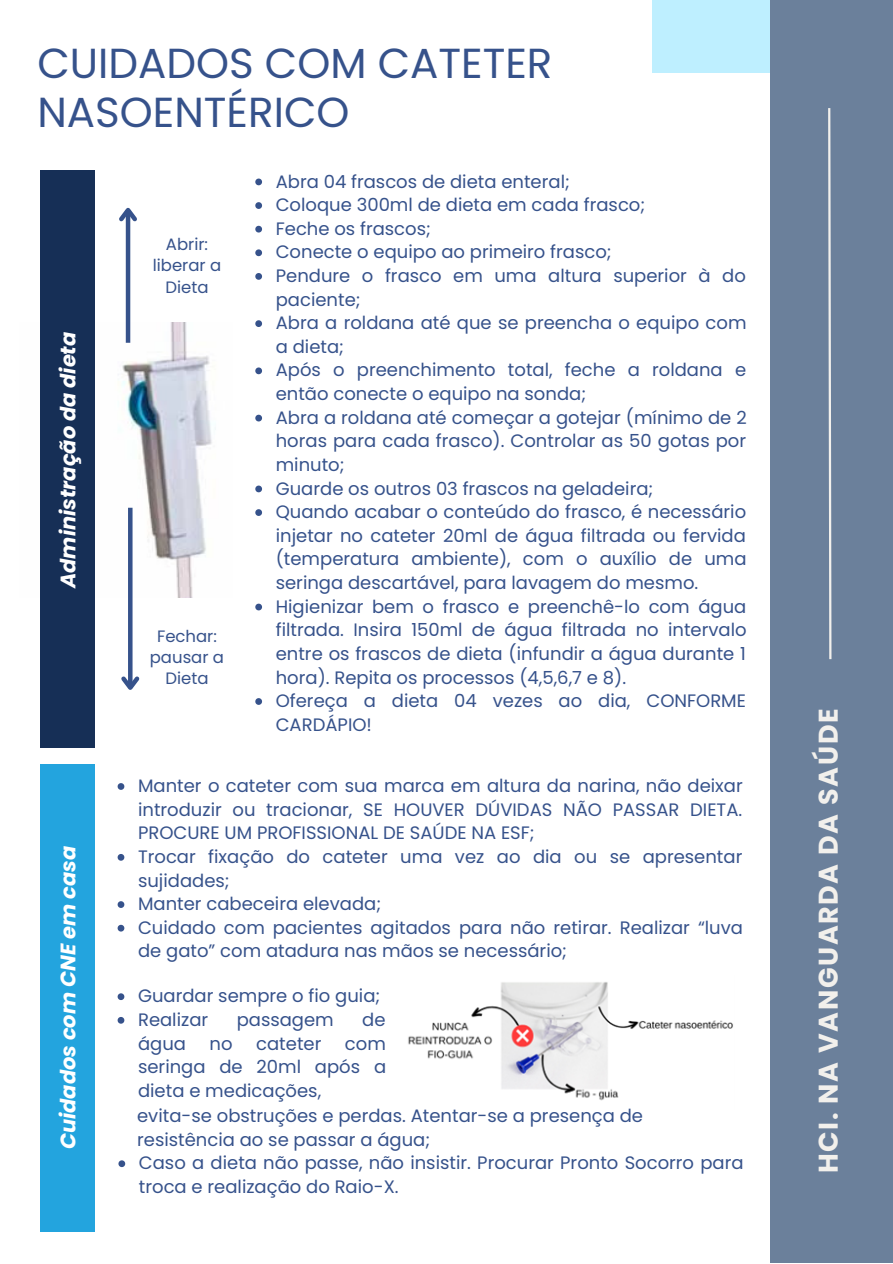
<style>
.page{position:relative;width:893px;height:1264px;background:#fff}
.page>*{position:absolute;margin:0;border:0;box-sizing:border-box;transform-origin:0 0}
.t1{font:42px/49.5px "Poppins";color:#36528b}
.t2{font:700 27px "Poppins";letter-spacing:.06em;color:#f2f0ec}
.t3{font:italic 700 21px "Poppins";color:#fff}
.t4{font:18px/23.5px "Poppins";color:#36528b}
.t5{font:16.5px/21.3px "Poppins";color:#36528b;text-align:center}
</style>
<div class="page">
<div style="left:652px;top:0;width:240px;height:73px;background:#beefff"></div>
<div style="left:770px;top:0;width:122px;height:1262px;background:#6b809b"></div>
<svg style="left:828px;top:108px;width:4px;height:552px"></svg>
<img style="left:94px;top:322px;width:122px;height:275px">
<div style="left:40px;top:171px;width:54px;height:577px;background:#162f56"></div>
<div style="left:40px;top:764px;width:54px;height:466px;background:#23a4de"></div>
<svg style="left:255px;top:178px;width:7px;height:7px"></svg>
<svg style="left:255px;top:202px;width:7px;height:7px"></svg>
<svg style="left:255px;top:226px;width:7px;height:6px"></svg>
<svg style="left:255px;top:249px;width:7px;height:7px"></svg>
<svg style="left:255px;top:273px;width:7px;height:7px"></svg>
<svg style="left:255px;top:320px;width:7px;height:7px"></svg>
<svg style="left:255px;top:367px;width:7px;height:7px"></svg>
<svg style="left:255px;top:415px;width:7px;height:6px"></svg>
<svg style="left:255px;top:485px;width:7px;height:7px"></svg>
<svg style="left:255px;top:509px;width:7px;height:7px"></svg>
<svg style="left:255px;top:603px;width:7px;height:7px"></svg>
<svg style="left:255px;top:698px;width:7px;height:7px"></svg>
<hr style="left:126px;top:210px;width:4px;height:133px;background:#36528b">
<svg style="left:119px;top:207px;width:18px;height:18px"></svg>
<hr style="left:128px;top:508px;width:4px;height:179px;background:#36528b">
<svg style="left:121px;top:672px;width:19px;height:18px"></svg>
<img style="left:408px;top:982px;width:325px;height:119px">
<svg style="left:118px;top:783px;width:6px;height:6px"></svg>
<svg style="left:118px;top:854px;width:6px;height:6px"></svg>
<svg style="left:118px;top:901px;width:6px;height:7px"></svg>
<svg style="left:118px;top:924px;width:6px;height:7px"></svg>
<svg style="left:118px;top:993px;width:6px;height:7px"></svg>
<svg style="left:118px;top:1017px;width:6px;height:6px"></svg>
<svg style="left:118px;top:1160px;width:7px;height:7px"></svg>
<h1 class="t1" style="left:37px;top:39px;width:516px">CUIDADOS COM CATETER<br>NASOENTÉRICO</h1>
<p class="t3" style="left:53px;top:588px;width:258px;rotate:-90deg">Administração da dieta</p>
<p class="t3" style="left:53px;top:1149px;width:304px;rotate:-90deg">Cuidados com CNE em casa</p>
<p class="t5" style="left:153px;top:233px;width:70px">Abrir: liberar a<br>Dieta</p>
<p class="t5" style="left:150px;top:625px;width:76px">Fechar: pausar a<br>Dieta</p>
<p class="t4" style="left:276px;top:169px;width:472px">Abra 04 frascos de dieta enteral;<br>Coloque 300ml de dieta em cada frasco;<br>Feche os frascos;<br>Conecte o equipo ao primeiro frasco;<br>Pendure o frasco em uma altura superior à do paciente;<br>Abra a roldana até que se preencha o equipo com a dieta;<br>Após o preenchimento total, feche a roldana e então conecte o equipo na sonda;<br>Abra a roldana até começar a gotejar (mínimo de 2 horas para cada frasco). Controlar as 50 gotas por minuto;<br>Guarde os outros 03 frascos na geladeira;<br>Quando acabar o conteúdo do frasco, é necessário injetar no cateter 20ml de água filtrada ou fervida (temperatura ambiente), com o auxílio de uma seringa descartável, para lavagem do mesmo.<br>Higienizar bem o frasco e preenchê-lo com água filtrada. Insira 150ml de água filtrada no intervalo entre os frascos de dieta (infundir a água durante 1 hora). Repita os processos (4,5,6,7 e 8).<br>Ofereça a dieta 04 vezes ao dia, CONFORME CARDÁPIO!</p>
<p class="t4" style="left:138px;top:774px;width:606px">Manter o cateter com sua marca em altura da narina, não deixar introduzir ou tracionar, SE HOUVER DÚVIDAS NÃO PASSAR DIETA.<br>PROCURE UM PROFISSIONAL DE SAÚDE NA ESF;<br>Trocar fixação do cateter uma vez ao dia ou se apresentar sujidades;<br>Manter cabeceira elevada;<br>Cuidado com pacientes agitados para não retirar. Realizar “luva de gato” com atadura nas mãos se necessário;</p>
<p class="t4" style="left:138px;top:984px;width:244px">Guardar sempre o fio guia;<br>Realizar</p>
<p class="t4" style="left:237px;top:1007px;width:99px">passagem</p>
<p class="t4" style="left:362px;top:1007px;width:25px">de</p>
<p class="t4" style="left:138px;top:1031px;width:49px">água</p>
<p class="t4" style="left:210px;top:1031px;width:25px">no</p>
<p class="t4" style="left:256px;top:1031px;width:67px">cateter</p>
<p class="t4" style="left:138px;top:1031px;width:249px;text-align:justify;text-indent:207px">com seringa de 20ml após a dieta e medicações,</p>
<p class="t4" style="left:137px;top:1103px;width:507px">evita-se obstruções e perdas. Atentar-se a presença de resistência ao se passar a água;</p>
<p class="t4" style="left:139px;top:1151px;width:606px">Caso a dieta não passe, não insistir. Procurar Pronto Socorro para troca e realização do Raio-X.</p>
<h2 class="t2" style="left:809px;top:1173px;width:466px;rotate:-90deg">HCI. NA VANGUARDA DA SAÚDE</h2>
</div>
